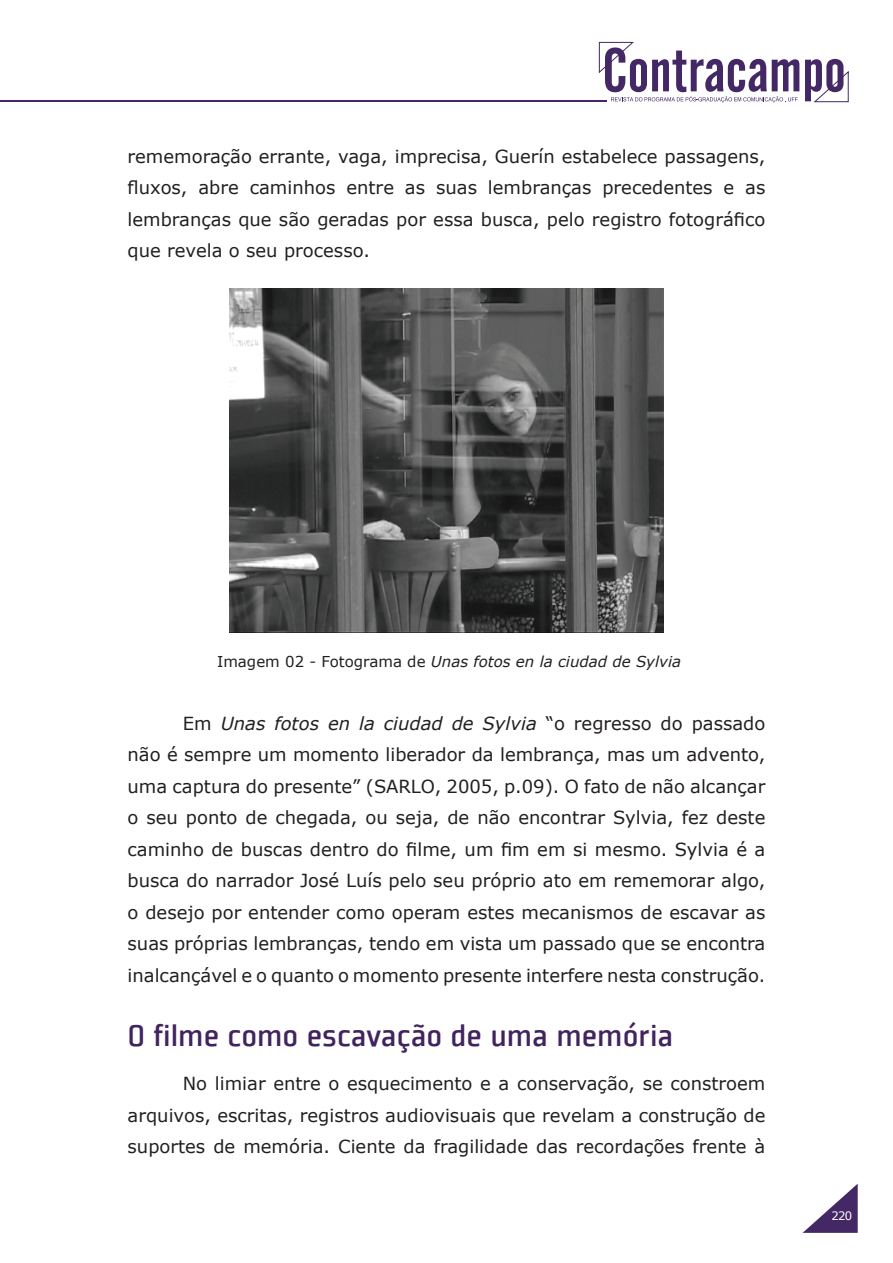
<style>
.page{position:relative;width:893px;height:1263px;background:#fff}
.page>*{position:absolute;margin:0;border:0;box-sizing:border-box;transform-origin:0 0}
.t1{font:500 33px "Plexes W01";color:#41245e}
.t2{font:18px/31.5px "Verdana";color:#231f20;text-align:justify}
.t3{font:italic 15px "Verdana";color:#231f20}
.t4{font:11.7px "Verdana";color:#fff}
.s1{font-style:normal}
.s2{font-style:italic}
</style>
<div class="page">
<svg style="left:599px;top:42px;width:250px;height:61px"></svg>
<hr style="left:0;top:100px;width:607px;height:1px;background:#442765">
<svg style="left:803px;top:1184px;width:55px;height:49px"></svg>
<img style="left:230px;top:289px;width:433px;height:343px">
<p class="t2" style="left:128px;top:140px;width:639px">rememoração errante, vaga, imprecisa, Guerín estabelece passagens, fluxos, abre caminhos entre as suas lembranças precedentes e as lembranças que são geradas por essa busca, pelo registro fotográfico que revela o seu processo.</p>
<p class="t3" style="left:217px;top:651px;width:466px"><span class="s1">Imagem 02 - Fotograma de</span> Unas fotos en la ciudad de Sylvia</p>
<p class="t2" style="left:128px;top:707px;width:639px;text-indent:55px">Em <span class="s2">Unas fotos en la ciudad de Sylvia</span> “o regresso do passado não é sempre um momento liberador da lembrança, mas um advento, uma captura do presente” (SARLO, 2005, p.09). O fato de não alcançar o seu ponto de chegada, ou seja, de não encontrar Sylvia, fez deste caminho de buscas dentro do filme, um fim em si mesmo. Sylvia é a busca do narrador José Luís pelo seu próprio ato em rememorar algo, o desejo por entender como operam estes mecanismos de escavar as suas próprias lembranças, tendo em vista um passado que se encontra inalcançável e o quanto o momento presente interfere nesta construção.</p>
<h1 class="t1" style="left:128px;top:1017px;width:547px">O filme como escavação de uma memória</h1>
<p class="t2" style="left:128px;top:1068px;width:639px;text-indent:55px">No limiar entre o esquecimento e a conservação, se constroem arquivos, escritas, registros audiovisuais que revelam a construção de suportes de memória. Ciente da fragilidade das recordações frente à</p>
<p class="t4" style="left:831px;top:1208px;width:22px">220</p>
</div>
